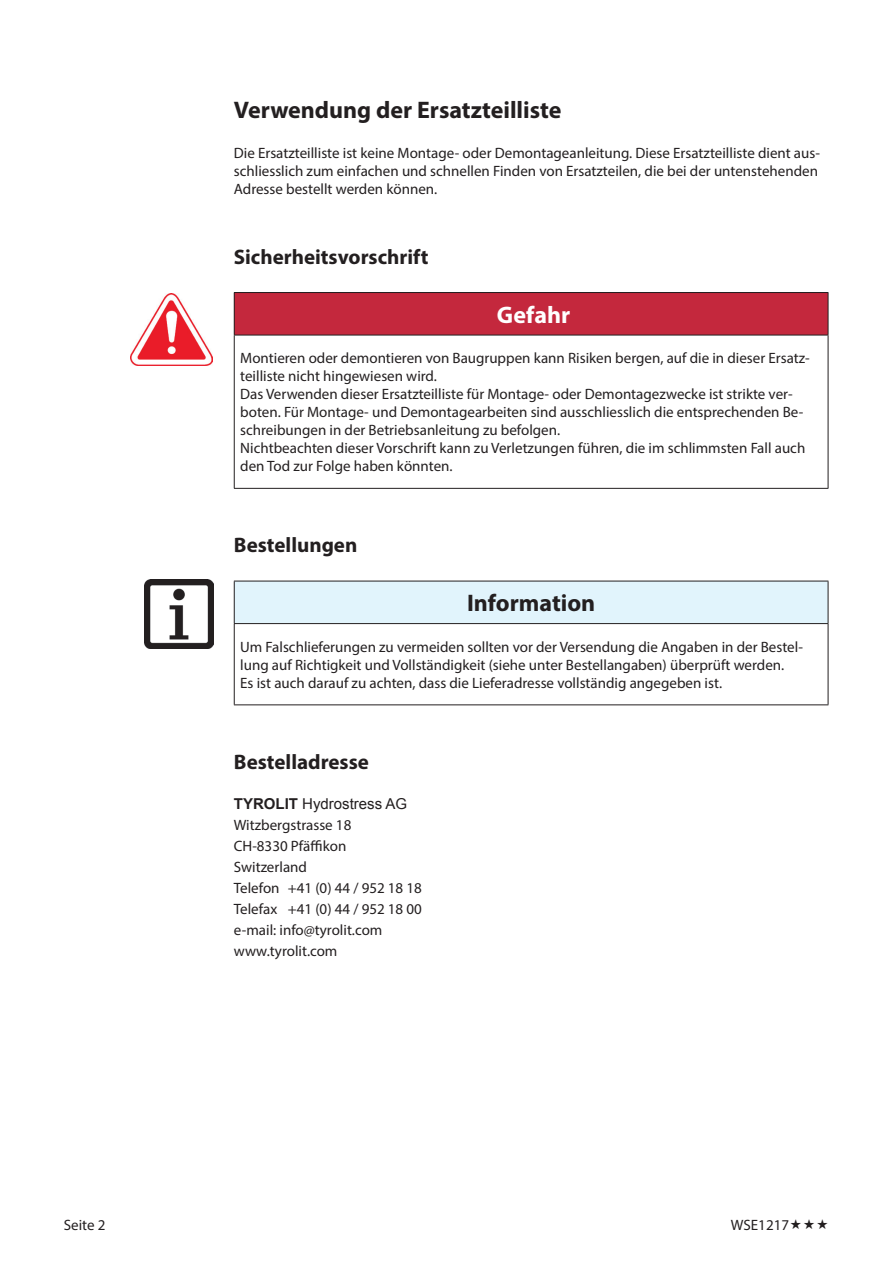
<style>
.page{position:relative;width:893px;height:1263px;background:#fff}
.page>*{position:absolute;margin:0;border:0;box-sizing:border-box;transform-origin:0 0}
.t1{font:700 24px "Myriad Pro";color:#231f20}
.t2{font:700 24px "Myriad Pro";color:#fff}
.t3{font:700 21px "Myriad Pro";color:#231f20}
.t4{font:15px/18px "Myriad Pro";color:#231f20}
.t5{font:15px "Arial";color:#231f20}
.s1{font-weight:700}
</style>
<div class="page">
<div style="left:234px;top:293px;width:594px;height:42px;background:#c4283d"></div>
<hr style="left:234px;top:335px;width:1px;height:153px;background:#231f20">
<hr style="left:828px;top:335px;width:1px;height:153px;background:#231f20">
<hr style="left:234px;top:488px;width:594px;height:1px;background:#231f20">
<hr style="left:234px;top:292px;width:594px;height:1px;background:#231f20">
<hr style="left:234px;top:293px;width:1px;height:42px;background:#231f20">
<hr style="left:828px;top:293px;width:1px;height:42px;background:#231f20">
<hr style="left:234px;top:335px;width:594px;height:1px;background:#231f20">
<div style="left:234px;top:581px;width:594px;height:43px;background:#e1f4fc"></div>
<hr style="left:234px;top:624px;width:1px;height:80px;background:#231f20">
<hr style="left:828px;top:624px;width:1px;height:80px;background:#231f20">
<hr style="left:234px;top:704px;width:594px;height:1px;background:#231f20">
<hr style="left:234px;top:581px;width:594px;height:1px;background:#231f20">
<hr style="left:234px;top:581px;width:1px;height:42px;background:#231f20">
<hr style="left:828px;top:581px;width:1px;height:42px;background:#231f20">
<hr style="left:234px;top:623px;width:594px;height:1px;background:#231f20">
<img style="left:131px;top:294px;width:82px;height:72px">
<img style="left:144px;top:579px;width:70px;height:70px">
<h1 class="t1" style="left:234px;top:94px;width:329px">Verwendung der Ersatzteilliste</h1>
<p class="t4" style="left:234px;top:144px;width:588px">Die Ersatzteilliste ist keine Montage- oder Demontageanleitung. Diese Ersatzteilliste dient aus&shy;schliesslich zum einfachen und schnellen Finden von Ersatzteilen, die bei der untenstehenden<br>Adresse bestellt werden können.</p>
<h2 class="t3" style="left:234px;top:243px;width:196px">Sicherheitsvorschrift</h2>
<h1 class="t2" style="left:497px;top:299px;width:75px">Gefahr</h1>
<p class="t4" style="left:240px;top:349px;width:571px">Montieren oder demontieren von Baugruppen kann Risiken bergen, auf die in dieser Ersatz&shy;teilliste nicht hingewiesen wird.<br>Das Verwenden dieser Ersatzteilliste für Montage- oder Demontagezwecke ist strikte ver&shy;boten. Für Montage- und Demontagearbeiten sind ausschliesslich die entsprechenden Be&shy;schreibungen in der Betriebsanleitung zu befolgen.<br>Nichtbeachten dieser Vorschrift kann zu Verletzungen führen, die im schlimmsten Fall auch den Tod zur Folge haben könnten.</p>
<h2 class="t3" style="left:234px;top:532px;width:125px">Bestellungen</h2>
<h1 class="t1" style="left:467px;top:588px;width:130px">Information</h1>
<p class="t4" style="left:240px;top:638px;width:564px">Um Falschlieferungen zu vermeiden sollten vor der Versendung die Angaben in der Bestel&shy;lung auf Richtigkeit und Vollständigkeit (siehe unter Bestellangaben) überprüft werden.<br>Es ist auch darauf zu achten, dass die Lieferadresse vollständig angegeben ist.</p>
<h2 class="t3" style="left:234px;top:748px;width:137px">Bestelladresse</h2>
<p class="t5" style="left:234px;top:794px;width:175px"><span class="s1">TYROLIT</span> Hydrostress AG</p>
<p class="t4" style="left:234px;top:814px;width:190px;line-height:21px">Witzbergstrasse 18<br>CH-8330 Pfäffikon<br>Switzerland<br>Telefon +41 (0) 44 / 952 18 18<br>Telefax +41 (0) 44 / 952 18 00 e-mail: info@tyrolit.com www.tyrolit.com</p>
<p class="t4" style="left:64px;top:1215px;width:43px">Seite 2</p>
<p class="t4" style="left:731px;top:1215px;width:60px">WSE1217</p>
</div>
